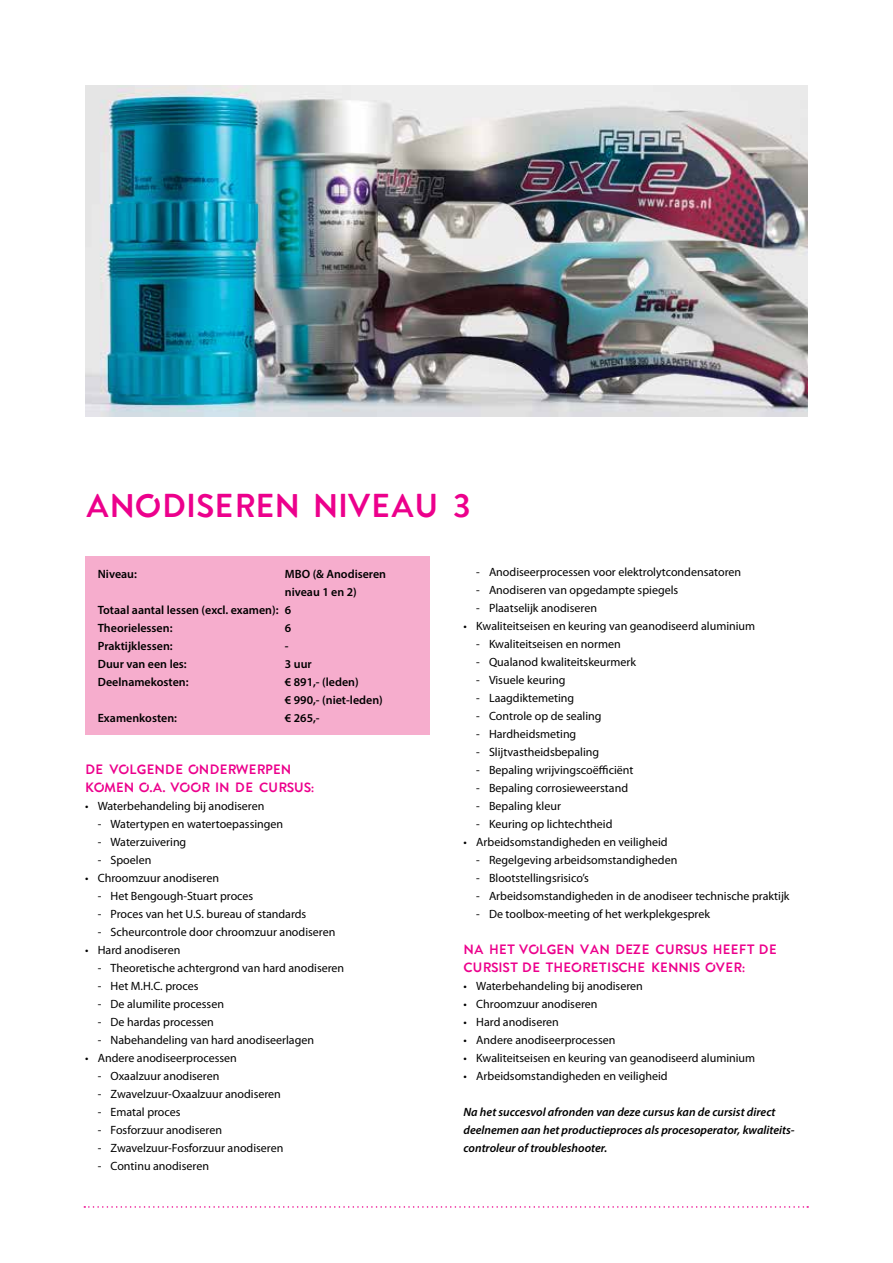
<style>
.page{position:relative;width:893px;height:1263px;background:#fff}
.page>*{position:absolute;margin:0;border:0;box-sizing:border-box;transform-origin:0 0}
.t1{font:33px "Enso";letter-spacing:.005em;color:#ec008c}
.t2{font:13.5px/18px "Enso";letter-spacing:.005em;color:#ec008c}
.t3{font:12px "Myriad Pro";color:#000}
.t4{font:600 12px/18px "Myriad Pro";color:#000}
.t5{font:italic 600 12px/18px "Myriad Pro";color:#000}
</style>
<div class="page">
<div style="left:85px;top:556px;width:344px;height:179px;background:#f6adcd"></div>
<img style="left:85px;top:85px;width:723px;height:331px">
<svg style="left:84px;top:1206px;width:724px;height:2px"></svg>
<h1 class="t1" style="left:85px;top:480px;width:387px">ANODISEREN NIVEAU 3</h1>
<p class="t4" style="left:98px;top:565px;width:41px">Niveau:</p>
<p class="t4" style="left:285px;top:565px;width:103px">MBO (&amp; Anodiseren</p>
<p class="t4" style="left:285px;top:583px;width:73px">niveau 1 en 2)</p>
<p class="t4" style="left:98px;top:601px;width:195px">Totaal aantal lessen (excl. examen): 6</p>
<p class="t4" style="left:98px;top:619px;width:76px">Theorielessen:</p>
<p class="t4" style="left:285px;top:619px;width:8px">6</p>
<p class="t4" style="left:98px;top:637px;width:76px">Praktijklessen:</p>
<p class="t4" style="left:285px;top:637px;width:5px">-</p>
<p class="t4" style="left:98px;top:655px;width:90px">Duur van een les:</p>
<p class="t4" style="left:285px;top:655px;width:28px">3 uur</p>
<p class="t4" style="left:98px;top:673px;width:92px">Deelnamekosten:</p>
<p class="t4" style="left:285px;top:673px;width:99px">€ 891,- (leden)<br>€ 990,- (niet-leden)</p>
<p class="t4" style="left:98px;top:709px;width:81px">Examenkosten:</p>
<p class="t4" style="left:285px;top:709px;width:36px">€ 265,-</p>
<p class="t2" style="left:85px;top:760px;width:231px">DE VOLGENDE ONDERWERPEN<br>KOMEN O.A. VOOR IN DE CURSUS:</p>
<p class="t3" style="left:85px;top:799px;width:181px">• Waterbehandeling bij anodiseren</p>
<p class="t3" style="left:98px;top:817px;width:187px">- Watertypen en watertoepassingen</p>
<p class="t3" style="left:98px;top:835px;width:90px">- Waterzuivering</p>
<p class="t3" style="left:98px;top:853px;width:55px">- Spoelen</p>
<p class="t3" style="left:85px;top:871px;width:136px">• Chroomzuur anodiseren</p>
<p class="t3" style="left:98px;top:889px;width:157px">- Het Bengough-Stuart proces</p>
<p class="t3" style="left:98px;top:907px;width:210px">- Proces van het U.S. bureau of standards</p>
<p class="t3" style="left:98px;top:925px;width:239px">- Scheurcontrole door chroomzuur anodiseren</p>
<p class="t3" style="left:85px;top:943px;width:97px">• Hard anodiseren</p>
<p class="t3" style="left:98px;top:961px;width:248px">- Theoretische achtergrond van hard anodiseren</p>
<p class="t3" style="left:98px;top:979px;width:102px">- Het M.H.C. proces</p>
<p class="t3" style="left:98px;top:997px;width:128px">- De alumilite processen</p>
<p class="t3" style="left:98px;top:1015px;width:118px">- De hardas processen</p>
<p class="t3" style="left:98px;top:1033px;width:218px">- Nabehandeling van hard anodiseerlagen</p>
<p class="t3" style="left:85px;top:1051px;width:153px">• Andere anodiseerprocessen</p>
<p class="t3" style="left:98px;top:1069px;width:123px">- Oxaalzuur anodiseren</p>
<p class="t3" style="left:98px;top:1087px;width:185px">- Zwavelzuur-Oxaalzuur anodiseren</p>
<p class="t3" style="left:98px;top:1105px;width:84px">- Ematal proces</p>
<p class="t3" style="left:98px;top:1123px;width:126px">- Fosforzuur anodiseren</p>
<p class="t3" style="left:98px;top:1141px;width:187px">- Zwavelzuur-Fosforzuur anodiseren</p>
<p class="t3" style="left:98px;top:1159px;width:113px">- Continu anodiseren</p>
<p class="t3" style="left:476px;top:565px;width:266px">- Anodiseerprocessen voor elektrolytcondensatoren</p>
<p class="t3" style="left:476px;top:583px;width:204px">- Anodiseren van opgedampte spiegels</p>
<p class="t3" style="left:476px;top:601px;width:122px">- Plaatselijk anodiseren</p>
<p class="t3" style="left:463px;top:619px;width:293px">• Kwaliteitseisen en keuring van geanodiseerd aluminium</p>
<p class="t3" style="left:476px;top:637px;width:146px">- Kwaliteitseisen en normen</p>
<p class="t3" style="left:476px;top:655px;width:161px">- Qualanod kwaliteitskeurmerk</p>
<p class="t3" style="left:476px;top:673px;width:91px">- Visuele keuring</p>
<p class="t3" style="left:476px;top:691px;width:99px">- Laagdiktemeting</p>
<p class="t3" style="left:476px;top:709px;width:127px">- Controle op de sealing</p>
<p class="t3" style="left:476px;top:727px;width:102px">- Hardheidsmeting</p>
<p class="t3" style="left:476px;top:745px;width:124px">- Slijtvastheidsbepaling</p>
<p class="t3" style="left:476px;top:763px;width:159px">- Bepaling wrijvingscoëfficiënt</p>
<p class="t3" style="left:476px;top:781px;width:153px">- Bepaling corrosieweerstand</p>
<p class="t3" style="left:476px;top:799px;width:86px">- Bepaling kleur</p>
<p class="t3" style="left:476px;top:817px;width:138px">- Keuring op lichtechtheid</p>
<p class="t3" style="left:463px;top:835px;width:206px">• Arbeidsomstandigheden en veiligheid</p>
<p class="t3" style="left:476px;top:853px;width:203px">- Regelgeving arbeidsomstandigheden</p>
<p class="t3" style="left:476px;top:871px;width:114px">- Blootstellingsrisico’s</p>
<p class="t3" style="left:476px;top:889px;width:315px">- Arbeidsomstandigheden in de anodiseer technische praktijk</p>
<p class="t3" style="left:476px;top:907px;width:235px">- De toolbox-meeting of het werkplekgesprek</p>
<p class="t2" style="left:463px;top:940px;width:315px">NA HET VOLGEN VAN DEZE CURSUS HEEFT DE<br>CURSIST DE THEORETISCHE KENNIS OVER:</p>
<p class="t3" style="left:463px;top:979px;width:181px">• Waterbehandeling bij anodiseren</p>
<p class="t3" style="left:463px;top:997px;width:136px">• Chroomzuur anodiseren</p>
<p class="t3" style="left:463px;top:1015px;width:97px">• Hard anodiseren</p>
<p class="t3" style="left:463px;top:1033px;width:153px">• Andere anodiseerprocessen</p>
<p class="t3" style="left:463px;top:1051px;width:293px">• Kwaliteitseisen en keuring van geanodiseerd aluminium</p>
<p class="t3" style="left:463px;top:1069px;width:206px">• Arbeidsomstandigheden en veiligheid</p>
<p class="t5" style="left:463px;top:1103px;width:333px">Na het succesvol afronden van deze cursus kan de cursist direct deelnemen aan het productieproces als procesoperator, kwaliteits&shy;controleur of troubleshooter.</p>
</div>
